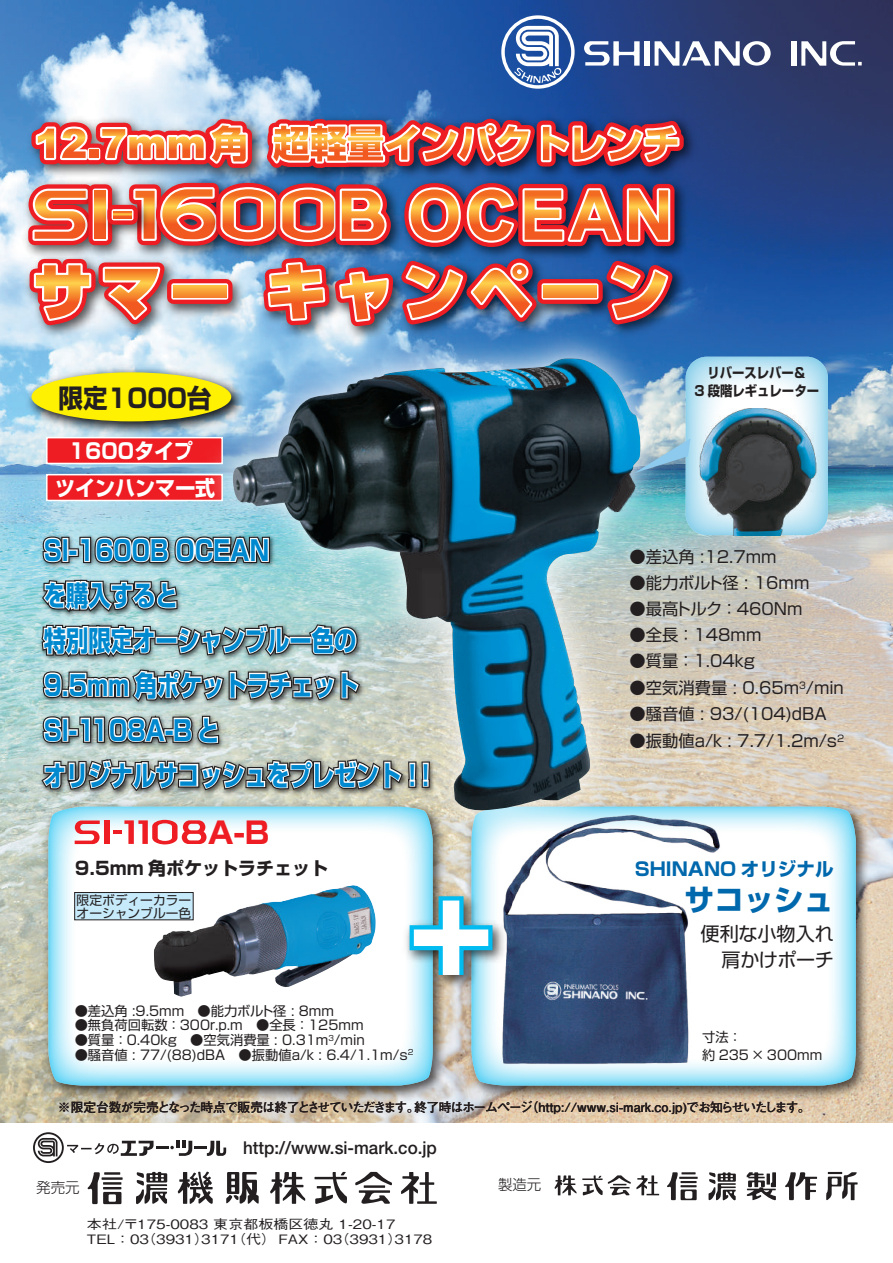
<style>
.page{position:relative;width:893px;height:1263px;background:#fff}
.page>*{position:absolute;margin:0;border:0;box-sizing:border-box;transform-origin:0 0}
.t1{font:700 29.85px "Shin Go Pro";color:#0068ac}
.t2{font:700 29.85px "Shin Go Pro";color:#ee1d23}
.t3{font:700 27.6px/45px "Shin Go Pr 5";color:#0089cf;scale:.81 1}
.t4{font:700 25.95px "Shin Go Pro";color:#231f20;scale:.94 1}
.t5{font:700 21.15px/36.8px "Shin Go Pro";color:#fff;text-align:center;scale:.94 1}
.t6{font:19.05px/26.1px "Shin Go Pro";letter-spacing:-.01em;color:#231f20;text-align:right}
.t7{font:700 18.6px "Shin Go Pro";color:#0068ac}
.t8{font:700 18px "Shin Go Pro";color:#231f20}
.t9{font:500 17.7px "Helvetica Neue LT Std";color:#231f20;scale:.96 1}
.t10{font:16.35px "Shin Go Pro";color:#231f20}
.t11{font:300 14.4px "Shin Go Pro";color:#231f20}
.t12{font:700 13.8px/18.1px "Shin Go Pr 5";color:#231f20;text-align:center;scale:.89 1}
.t13{font:13.35px/18.1px "Shin Go Pro";color:#231f20}
.t14{font:500 12.9px/14.9px "Gothic BBB Pro";color:#231f20;scale:1.16 1}
.t15{font:700 12.75px "Futo Go B101 Pro";letter-spacing:-.065em;color:#150000}
.t16{font:12.75px/12.8px "Shin Go Pro";color:#231f20}
</style>
<div class="page">
<img style="left:0;top:0;width:893px;height:1123px">
<svg style="left:87px;top:1172px;width:36px;height:32px"></svg>
<svg style="left:136px;top:1172px;width:31px;height:33px"></svg>
<svg style="left:270px;top:1172px;width:35px;height:32px"></svg>
<svg style="left:314px;top:1172px;width:33px;height:32px"></svg>
<svg style="left:226px;top:1172px;width:33px;height:32px"></svg>
<svg style="left:401px;top:1172px;width:36px;height:32px"></svg>
<svg style="left:355px;top:1172px;width:37px;height:32px"></svg>
<svg style="left:178px;top:1171px;width:35px;height:33px"></svg>
<svg style="left:667px;top:1172px;width:31px;height:28px"></svg>
<svg style="left:708px;top:1172px;width:28px;height:29px"></svg>
<svg style="left:554px;top:1175px;width:22px;height:20px"></svg>
<svg style="left:582px;top:1175px;width:77px;height:21px"></svg>
<svg style="left:746px;top:1172px;width:30px;height:28px"></svg>
<svg style="left:785px;top:1172px;width:32px;height:28px"></svg>
<svg style="left:826px;top:1172px;width:32px;height:29px"></svg>
<svg style="left:33px;top:1132px;width:193px;height:31px"></svg>
<div style="left:46px;top:474px;width:177px;height:27px;background:#ee1d23;border:2px solid #fff"></div>
<div style="left:46px;top:437px;width:177px;height:27px;background:#ee1d23;border:2px solid #fff"></div>
<img style="left:19px;top:175px;width:3px;height:67px">
<img style="left:22px;top:364px;width:165px;height:76px">
<div style="left:32px;top:372px;width:199px;height:49px;background:#fff101;border-radius:50%"></div>
<img style="left:463px;top:797px;width:411px;height:306px">
<svg style="left:471px;top:807px;width:385px;height:278px"></svg>
<img style="left:40px;top:849px;width:411px;height:254px">
<svg style="left:48px;top:849px;width:385px;height:236px"></svg>
<div style="left:791px;top:41px;width:5px;height:25px;background:#fff"></div>
<svg style="left:801px;top:41px;width:61px;height:25px"></svg>
<img style="left:14px;top:242px;width:687px;height:110px">
<img style="left:22px;top:15px;width:749px;height:322px">
<img style="left:35px;top:530px;width:152px;height:319px">
<div style="left:154px;top:636px;width:25px;height:9px;border:5px solid #231f20"></div>
<div style="left:61px;top:716px;width:9px;height:27px;border:5px solid #231f20"></div>
<div style="left:67px;top:728px;width:12px;height:9px;border:5px solid #231f20"></div>
<svg style="left:39px;top:522px;width:148px;height:93px"></svg>
<svg style="left:39px;top:623px;width:119px;height:38px"></svg>
<div style="left:156px;top:637px;width:22px;height:7px;border:2px solid #fff"></div>
<svg style="left:174px;top:621px;width:13px;height:39px"></svg>
<svg style="left:41px;top:667px;width:146px;height:38px"></svg>
<svg style="left:40px;top:714px;width:25px;height:31px"></svg>
<div style="left:62px;top:718px;width:6px;height:24px;border:2px solid #fff"></div>
<div style="left:68px;top:729px;width:10px;height:7px;border:2px solid #fff"></div>
<svg style="left:77px;top:713px;width:110px;height:35px"></svg>
<svg style="left:38px;top:756px;width:149px;height:39px"></svg>
<div style="left:74px;top:892px;width:119px;height:28px;background:#c6eafa;border:1px solid #231f20"></div>
<img style="left:400px;top:887px;width:16px;height:105px">
<svg style="left:405px;top:892px;width:11px;height:91px"></svg>
<img style="left:187px;top:313px;width:500px;height:541px">
<img style="left:230px;top:358px;width:412px;height:457px">
<svg style="left:686px;top:357px;width:142px;height:178px"></svg>
<img style="left:689px;top:397px;width:135px;height:138px">
<svg style="left:634px;top:438px;width:56px;height:35px;background:#87b5ce"></svg>
<img style="left:154px;top:885px;width:198px;height:112px">
<img style="left:416px;top:794px;width:370px;height:277px">
<h3 class="t4" style="left:59px;top:377px;width:164px">限定1000台</h3>
<h3 class="t5" style="left:55px;top:430px;width:171px">1600タイプ<br>ツインハンマー式</h3>
<h2 class="t3" style="left:44px;top:526px;width:487px">SI-1600B OCEAN<br>を購入すると<br>特別限定オーシャンブルー色の<br>9.5mm 角ポケットラチェット<br>SI-1108A-B と<br>オリジナルサコッシュをプレゼント！！</h2>
<h1 class="t2" style="left:208px;top:809px;width:63px">A-B</h1>
<h3 class="t8" style="left:75px;top:853px;width:255px">9.5mm 角ポケットラチェット</h3>
<p class="t12" style="left:695px;top:363px;width:141px">リバースレバー＆<br>3 段階レギュレーター</p>
<p class="t10" style="left:630px;top:544px;width:148px">●差込角 :12.7mm</p>
<p class="t10" style="left:630px;top:570px;width:181px">●能力ボルト径 : 16mm</p>
<p class="t10" style="left:630px;top:595px;width:174px">●最高トルク ：460Nm</p>
<p class="t10" style="left:630px;top:621px;width:133px">●全長 ：148mm</p>
<p class="t10" style="left:630px;top:647px;width:127px">●質量 ：1.04kg</p>
<p class="t10" style="left:630px;top:674px;width:216px">●空気消費量 : 0.65m<sup>3</sup>/min</p>
<p class="t10" style="left:630px;top:701px;width:199px">●騒音値 : 93/(104)dBA</p>
<p class="t10" style="left:630px;top:727px;width:216px">●振動値a/k : 7.7/1.2m/s<sup>2</sup></p>
<h3 class="t7" style="left:635px;top:854px;width:200px">SHINANO オリジナル</h3>
<p class="t16" style="left:77px;top:892px;width:116px">限定ボディーカラーオーシャンブルー色</p>
<h1 class="t1" style="left:685px;top:876px;width:151px">サコッシュ</h1>
<p class="t13" style="left:75px;top:1000px;width:261px">●差込角 :9.5mm　●能力ボルト径 : 8mm</p>
<p class="t13" style="left:75px;top:1015px;width:290px">●無負荷回転数 ：300r.p.m　●全長 ：125mm</p>
<p class="t13" style="left:75px;top:1029px;width:305px">●質量 ：0.40kg　●空気消費量 : 0.31m<sup>3</sup>/min　</p>
<p class="t13" style="left:75px;top:1044px;width:340px">●騒音値 : 77/(88)dBA　●振動値a/k : 6.4/1.1m/s<sup>2</sup></p>
<h3 class="t6" style="left:701px;top:918px;width:135px">便利な小物入れ肩かけポーチ</h3>
<p class="t13" style="left:702px;top:1026px;width:122px">寸法：<br>約 235 × 300mm</p>
<p class="t15" style="left:58px;top:1097px;width:754px">※限定台数が完売となった時点で販売は終了とさせていただきます。終了時はホームページ（http://www.si-mark.co.jp)でお知らせいたします。</p>
<p class="t11" style="left:36px;top:1175px;width:45px">発売元</p>
<h3 class="t9" style="left:243px;top:1137px;width:203px">http://www.si-mark.co.jp</h3>
<p class="t14" style="left:87px;top:1215px;width:299px">本社/〒175-0083 東京都板橋区徳丸 1-20-17<br>TEL：03（3931）3171（代） FAX：03（3931）3178</p>
<p class="t11" style="left:498px;top:1173px;width:45px">製造元</p>
</div>
